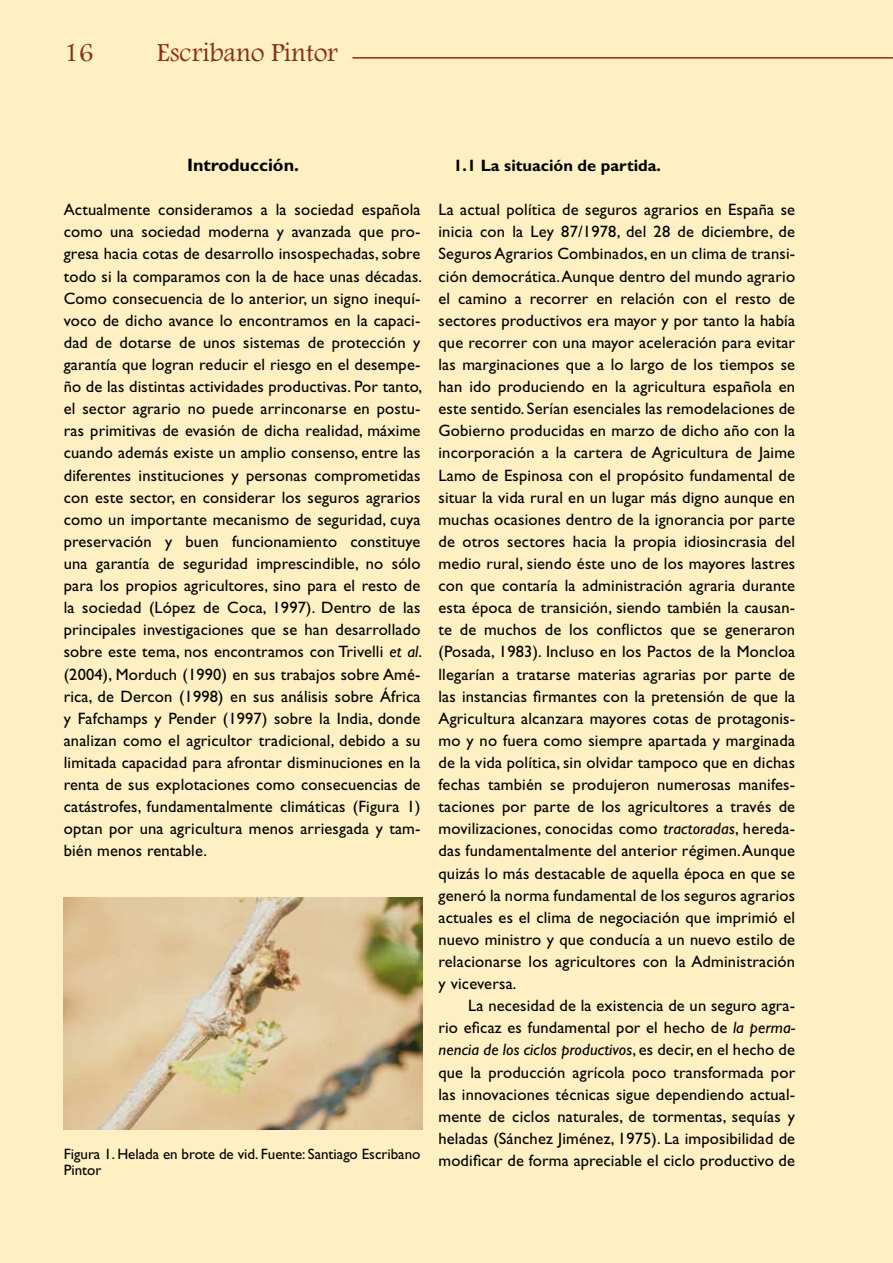
<style>
.page{position:relative;width:893px;height:1263px;background:#fef0c3}
.page>*{position:absolute;margin:0;border:0;box-sizing:border-box;transform-origin:0 0}
.t1{font:27px "Footlight MT Light";color:#8a3215}
.t2{font:700 18px "Gill Sans";color:#000}
.t3{font:16.5px/22px "Gill Sans";letter-spacing:.01em;color:#000;text-align:justify}
.t4{font:700 16.5px "Gill Sans";color:#000}
.t5{font:15px/16.5px "Gill Sans";color:#000}
.s1{font-style:italic}
</style>
<div class="page">
<hr style="left:352px;top:57px;width:541px;height:2px;background:#8a3215">
<img style="left:64px;top:898px;width:358px;height:231px">
<h1 class="t1" style="left:64px;top:37px;width:31px">16</h1>
<h1 class="t1" style="left:157px;top:37px;width:183px">Escribano Pintor</h1>
<p class="t2" style="left:187px;top:154px;width:114px">Introducción.</p>
<p class="t3" style="left:64px;top:199px;width:360px">Actualmente consideramos a la sociedad española como una sociedad moderna y avanzada que pro&shy;gresa hacia cotas de desarrollo insospechadas, sobre todo si la comparamos con la de hace unas décadas.<br>Como consecuencia de lo anterior, un signo inequí&shy;voco de dicho avance lo encontramos en la capaci&shy;dad de dotarse de unos sistemas de protección y garantía que logran reducir el riesgo en el desempe&shy;ño de las distintas actividades productivas. Por tanto, el sector agrario no puede arrinconarse en postu&shy;ras primitivas de evasión de dicha realidad, máxime cuando además existe un amplio consenso, entre las diferentes instituciones y personas comprometidas con este sector, en considerar los seguros agrarios como un importante mecanismo de seguridad, cuya preservación y buen funcionamiento constituye una garantía de seguridad imprescindible, no sólo para los propios agricultores, sino para el resto de la sociedad (López de Coca, 1997). Dentro de las principales investigaciones que se han desarrollado sobre este tema, nos encontramos con Trivelli <span class="s1">et al</span>. (2004), Morduch (1990) en sus trabajos sobre Amé&shy;rica, de Dercon (1998) en sus análisis sobre África y Fafchamps y Pender (1997) sobre la India, donde analizan como el agricultor tradicional, debido a su limitada capacidad para afrontar disminuciones en la renta de sus explotaciones como consecuencias de catástrofes, fundamentalmente climáticas (Figura 1) optan por una agricultura menos arriesgada y tam&shy;bién menos rentable.</p>
<p class="t5" style="left:64px;top:1145px;width:358px">Figura 1. Helada en brote de vid. Fuente: Santiago Escribano<br>Pintor</p>
<p class="t4" style="left:453px;top:156px;width:209px">1.1 La situación de partida.</p>
<p class="t3" style="left:438px;top:199px;width:358px">La actual política de seguros agrarios en España se inicia con la Ley 87/1978, del 28 de diciembre, de Seguros Agrarios Combinados, en un clima de transi&shy;ción democrática. Aunque dentro del mundo agrario el camino a recorrer en relación con el resto de sectores productivos era mayor y por tanto la había que recorrer con una mayor aceleración para evitar las marginaciones que a lo largo de los tiempos se han ido produciendo en la agricultura española en este sentido. Serían esenciales las remodelaciones de Gobierno producidas en marzo de dicho año con la incorporación a la cartera de Agricultura de Jaime Lamo de Espinosa con el propósito fundamental de situar la vida rural en un lugar más digno aunque en muchas ocasiones dentro de la ignorancia por parte de otros sectores hacia la propia idiosincrasia del medio rural, siendo éste uno de los mayores lastres con que contaría la administración agraria durante esta época de transición, siendo también la causan&shy;te de muchos de los conflictos que se generaron (Posada, 1983). Incluso en los Pactos de la Moncloa llegarían a tratarse materias agrarias por parte de las instancias firmantes con la pretensión de que la Agricultura alcanzara mayores cotas de protagonis&shy;mo y no fuera como siempre apartada y marginada de la vida política, sin olvidar tampoco que en dichas fechas también se produjeron numerosas manifes&shy;taciones por parte de los agricultores a través de movilizaciones, conocidas como <span class="s1">tractoradas</span>, hereda&shy;das fundamentalmente del anterior régimen. Aunque quizás lo más destacable de aquella época en que se generó la norma fundamental de los seguros agrarios actuales es el clima de negociación que imprimió el nuevo ministro y que conducía a un nuevo estilo de relacionarse los agricultores con la Administración y viceversa.</p>
<p class="t3" style="left:438px;top:994px;width:358px;text-indent:30px">La necesidad de la existencia de un seguro agra&shy;rio eficaz es fundamental por el hecho de <span class="s1">la perma&shy;nencia de los ciclos productivos</span>, es decir, en el hecho de que la producción agrícola poco transformada por las innovaciones técnicas sigue dependiendo actual&shy;mente de ciclos naturales, de tormentas, sequías y heladas (Sánchez Jiménez, 1975). La imposibilidad de modificar de forma apreciable el ciclo productivo de</p>
</div>
